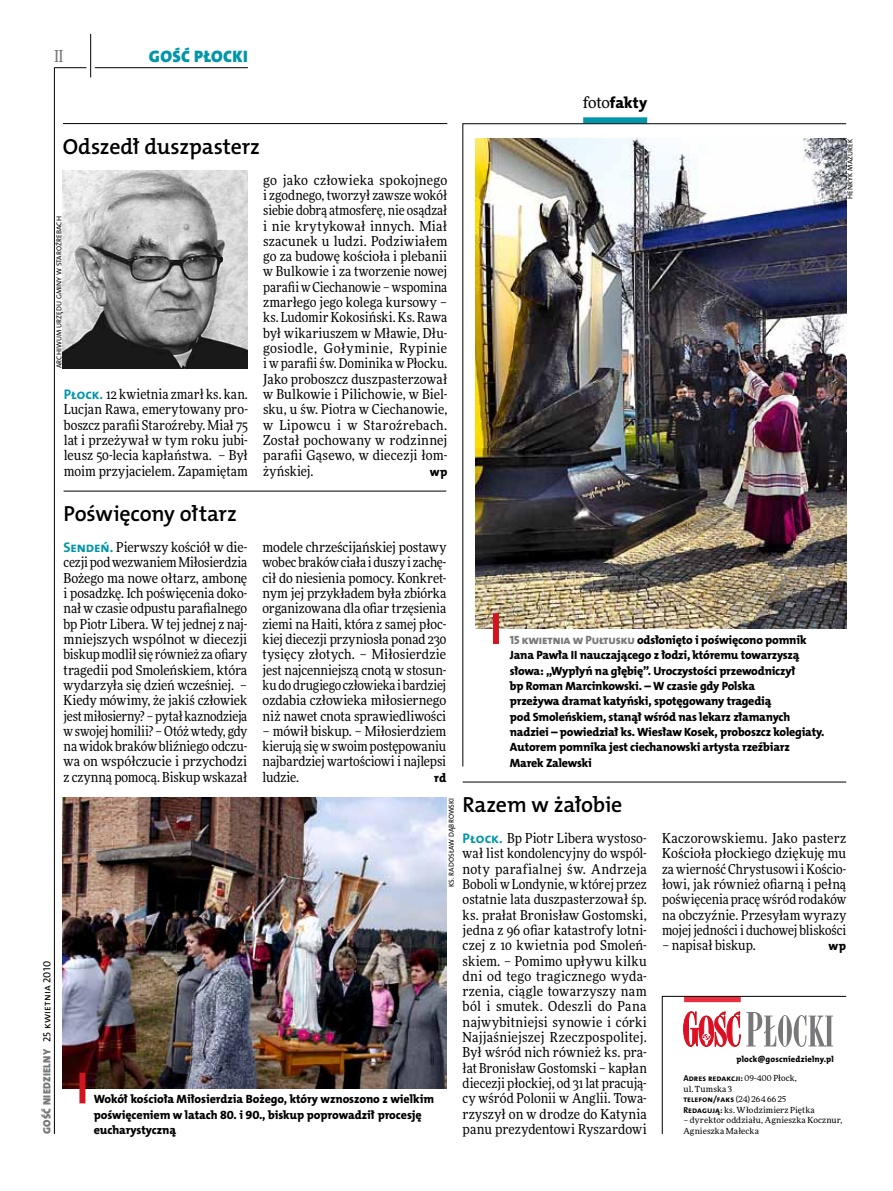
<style>
.page{position:relative;width:893px;height:1191px;background:#fff}
.page>*{position:absolute;margin:0;border:0;box-sizing:border-box;transform-origin:0 0}
.t1{font:21.9px "The Mix HP6 Se Bld";letter-spacing:-.01em;color:#000}
.t2{font:16.65px "The Mix HP9 Blk";letter-spacing:.02em;color:#0096aa}
.t3{font:500 16.5px "Freeday Narrow";color:#787779;scale:.9 1}
.t4{font:15.75px "The Mix HP8 Ex Bld";color:#000}
.t5{font:13.65px/15.3px "Freeday Narrow News";color:#000;text-align:justify}
.t6{font:12.3px "The Mix HP8 Ex Bld";color:#000}
.t7{font:12px/15.3px "The Mix HP8 Ex Bld";letter-spacing:-.015em;color:#000}
.t8{font:10.5px "The Mix HP9 Blk";letter-spacing:.025em;color:#787779}
.t9{font:8.55px "The Mix HP7 Bld";letter-spacing:.005em;color:#000}
.t10{font:8.55px "The Mix HP8 Ex Bld";letter-spacing:.015em;color:#000}
.t11{font:8.4px/10.5px "Freeday News";letter-spacing:.02em;color:#000}
.t12{font:7.2px "The Mix HP5 Plain";letter-spacing:.015em;color:#000}
.s1{font-family:"The Mix HP7 Bld";font-size:13.95px;color:#0096aa}
.s2{font-family:"Freeday News";font-size:15.45px}
.s3{color:#787779}
.s4{font-family:"The Mix HP5 Plain";color:#000}
.s5{font-family:"Freeday News";font-size:8.4px}
.s6{font-family:"The Mix HP7 Bld";font-size:8.55px}
</style>
<div class="page">
<hr style="left:54px;top:67px;width:1px;height:1067px;background:#000">
<hr style="left:90px;top:34px;width:1px;height:43px;background:#000">
<hr style="left:54px;top:67px;width:32px;height:1px;background:#000">
<hr style="left:95px;top:67px;width:153px;height:1px;background:#000">
<img style="left:63px;top:170px;width:185px;height:198px">
<img style="left:63px;top:797px;width:383px;height:291px">
<hr style="left:63px;top:123px;width:384px;height:1px;background:#000">
<hr style="left:463px;top:781px;width:383px;height:1px;background:#000">
<hr style="left:64px;top:491px;width:382px;height:1px;background:#000">
<div style="left:79px;top:1072px;width:6px;height:31px;background:#d3151f"></div>
<svg style="left:662px;top:996px;width:185px;height:138px"></svg>
<div style="left:583px;top:117px;width:64px;height:6px;background:#0096aa"></div>
<img style="left:462px;top:123px;width:385px;height:644px">
<p class="t3" style="left:54px;top:46px;width:11px">II</p>
<p class="t2" style="left:149px;top:46px;width:100px">GOŚĆ PŁOCKI</p>
<h1 class="t1" style="left:63px;top:132px;width:199px">Odszedł duszpasterz</h1>
<p class="t12" style="left:54px;top:368px;width:153px;rotate:-90deg">archiwum urzędu gminy w staroźrebach</p>
<p class="t5" style="left:64px;top:386px;width:186px"><span class="s1">Płock.</span> 12 kwietnia zmarł ks. kan.<br>Lucjan Rawa, emerytowany pro&shy;boszcz parafii Staroźreby. Miał 75 lat i przeżywał w tym roku jubi&shy;leusz 50-lecia kapłaństwa. – Był moim przyjacielem. Zapamiętam</p>
<h1 class="t1" style="left:64px;top:500px;width:175px">Poświęcony ołtarz</h1>
<p class="t5" style="left:263px;top:172px;width:186px">go jako człowieka spokojnego i zgodnego, tworzył zawsze wokół siebie dobrą atmosferę, nie osądzał i nie krytykował innych. Miał szacunek u ludzi. Podziwiałem go za budowę kościoła i plebanii w Bulkowie i za tworzenie nowej parafii w Ciechanowie – wspomina zmarłego jego kolega kursowy – ks. Ludomir Kokosiński. Ks. Rawa był wikariuszem w Mławie, Dłu&shy;gosiodle, Gołyminie, Rypinie i w parafii św. Dominika w Płocku.<br>Jako proboszcz duszpasterzował w Bulkowie i Pilichowie, w Biel&shy;sku, u św. Piotra w Ciechanowie, w Lipowcu i w Staroźrebach.<br>Został pochowany w rodzinnej parafii Gąsewo, w diecezji łom&shy;żyńskiej.</p>
<p class="t6" style="left:430px;top:463px;width:19px">wp</p>
<p class="t5" style="left:64px;top:539px;width:185px"><span class="s1">Sendeń.</span> Pierwszy kościół w die&shy;cezji pod wezwaniem Miłosierdzia Bożego ma nowe ołtarz, ambonę i posadzkę. Ich poświęcenia doko&shy;nał w czasie odpustu parafialnego bp Piotr Libera. W tej jednej z naj&shy;mniejszych wspólnot w diecezji biskup modlił się również za ofiary tragedii pod Smoleńskiem, która wydarzyła się dzień wcześniej. – Kiedy mówimy, że jakiś człowiek jest miłosierny? – pytał kaznodzieja w swojej homilii? – Otóż wtedy, gdy na widok braków bliźniego odczu&shy;wa on współczucie i przychodzi z czynną pomocą. Biskup wskazał</p>
<p class="t5" style="left:263px;top:539px;width:185px">modele chrześcijańskiej postawy wobec braków ciała i duszy i zachę&shy;cił do niesienia pomocy. Konkret&shy;nym jej przykładem była zbiórka organizowana dla ofiar trzęsienia ziemi na Haiti, która z samej płoc&shy;kiej diecezji przyniosła ponad 230 tysięcy złotych. – Miłosierdzie jest najcenniejszą cnotą w stosun&shy;ku do drugiego człowieka i bardziej ozdabia człowieka miłosiernego niż nawet cnota sprawiedliwości</p>
<p class="t5" style="left:263px;top:723px;width:185px">– mówił biskup. – Miłosierdziem kierują się w swoim postępowaniu najbardziej wartościowi i najlepsi ludzie.</p>
<p class="t6" style="left:434px;top:769px;width:14px">rd</p>
<p class="t4" style="left:583px;top:92px;width:66px"><span class="s2">foto</span>fakty</p>
<p class="t12" style="left:845px;top:199px;width:62px;rotate:-90deg">H enryk Mazurek</p>
<p class="t7" style="left:510px;top:632px;width:316px"><span class="s3">15 kwietnia w Pułtusku</span> odsłonięto i poświęcono pomnik Jana Pawła II nauczającego z łodzi, któremu towarzyszą słowa: „Wypłyń na głębię”. Uroczystości przewodniczył<br>bp Roman Marcinkowski. – W czasie gdy Polska<br>przeżywa dramat katyński, spotęgowany tragedią<br>pod Smoleńskiem, stanął wśród nas lekarz złamanych nadziei – powiedział ks. Wiesław Kosek, proboszcz kolegiaty.<br>Autorem pomnika jest ciechanowski artysta rzeźbiarz Marek Zalewski</p>
<p class="t8" style="left:40px;top:1134px;width:174px;rotate:-90deg">GOŚĆ NIEDZIELNY <span class="s4">25 kwietnia 2010</span></p>
<p class="t7" style="left:94px;top:1091px;width:341px">Wokół kościoła Miłosierdzia Bożego, który wznoszono z wielkim poświęceniem w latach 80. i 90., biskup poprowadził procesję eucharystyczną</p>
<h1 class="t1" style="left:463px;top:791px;width:161px">Razem w żałobie</h1>
<p class="t12" style="left:447px;top:886px;width:91px;rotate:-90deg">Ks. Radosław Dąbrowski</p>
<p class="t5" style="left:463px;top:830px;width:186px"><span class="s1">Płock.</span> Bp Piotr Libera wystoso&shy;wał list kondolencyjny do wspól&shy;noty parafialnej św. Andrzeja Boboli w Londynie, w której przez ostatnie lata duszpasterzował śp. ks. prałat Bronisław Gostomski, jedna z 96 ofiar katastrofy lotni&shy;czej z 10 kwietnia pod Smoleń&shy;skiem. – Pomimo upływu kilku dni od tego tragicznego wyda&shy;rzenia, ciągle towarzyszy nam ból i smutek. Odeszli do Pana najwybitniejsi synowie i córki Najjaśniejszej Rzeczpospolitej.<br>Był wśród nich również ks. pra&shy;łat Bronisław Gostomski – kapłan diecezji płockiej, od 31 lat pracują&shy;cy wśród Polonii w Anglii. Towa&shy;rzyszył on w drodze do Katynia panu prezydentowi Ryszardowi</p>
<p class="t5" style="left:662px;top:830px;width:186px">Kaczorowskiemu. Jako pasterz Kościoła płockiego dziękuję mu za wierność Chrystusowi i Kościo&shy;łowi, jak również ofiarną i pełną poświęcenia pracę wśród rodaków na obczyźnie. Przesyłam wyrazy mojej jedności i duchowej bliskości</p>
<p class="t5" style="left:662px;top:937px;width:95px">– napisał biskup.</p>
<p class="t6" style="left:829px;top:938px;width:19px">wp</p>
<p class="t10" style="left:736px;top:1053px;width:99px">plock@goscniedzielny.pl</p>
<p class="t9" style="left:683px;top:1073px;width:115px">Adres redakcji: <span class="s5">09-400 Płock,</span></p>
<p class="t11" style="left:683px;top:1083px;width:50px">ul. Tumska 3</p>
<p class="t9" style="left:683px;top:1094px;width:104px">telefon/faks <span class="s5">(24) 264 66 25</span></p>
<p class="t11" style="left:683px;top:1104px;width:133px"><span class="s6">Redagują:</span> ks. Włodzimierz Piętka</p>
<p class="t11" style="left:683px;top:1115px;width:161px">– dyrektor oddziału, Agnieszka Kocznur,<br>Agnieszka Małecka</p>
</div>
